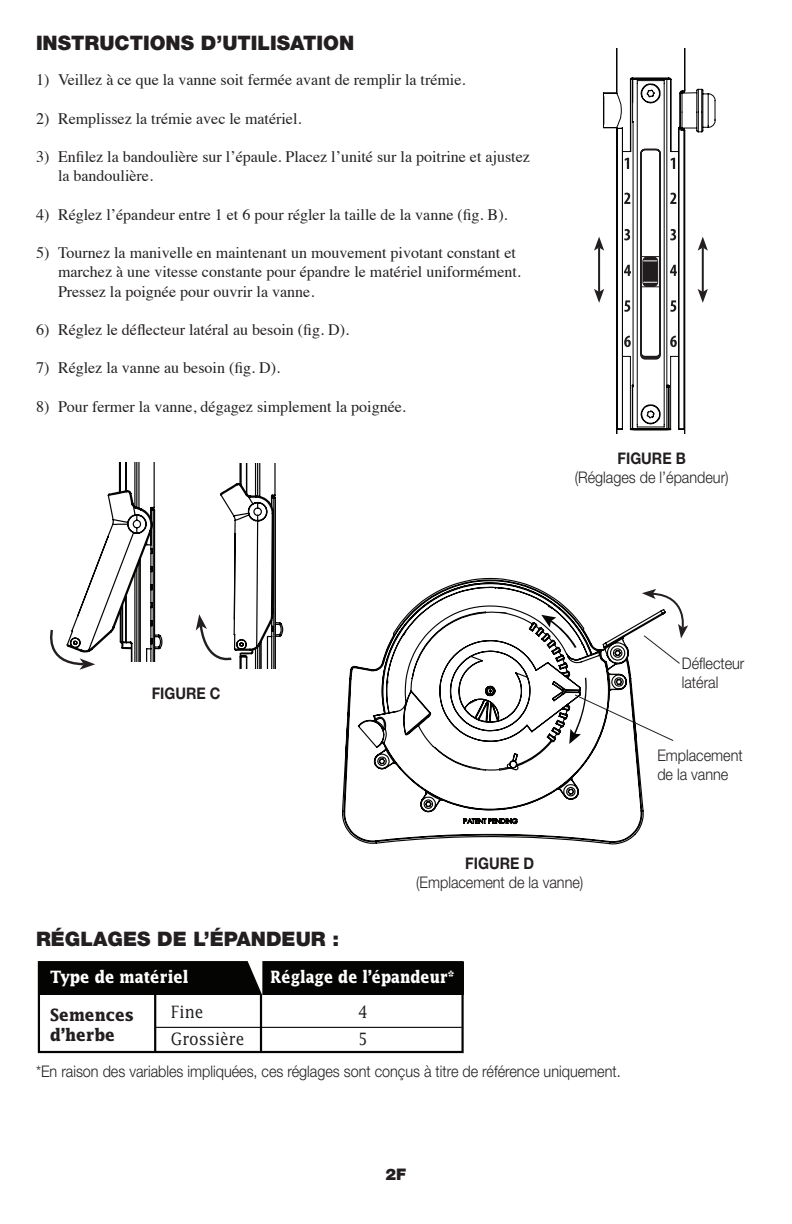
<style>
.page{position:relative;width:792px;height:1224px;background:#fff}
.page>*{position:absolute;margin:0;border:0;box-sizing:border-box;transform-origin:0 0}
.t1{font:900 20px "Helvetica Neue LT Std";color:#231f20}
.t2{font:700 17px "Lucida";color:#fff;scale:.84 1}
.t3{font:700 17px/20.4px "Lucida";color:#231f20;scale:.9 1}
.t4{font:17px "Lucida";color:#231f20;scale:.9 1}
.t5{font:700 17px "Lucida";color:#fff;scale:.86 1}
.t6{font:16px/19.2px "Times";color:#231f20}
.t7{font:300 16px/19.2px "Helvetica Neue LT Std";color:#231f20;scale:.9 1}
.t8{font:700 16px "Helvetica Neue LT Std";color:#231f20;scale:.9 1}
.t9{font:900 16px "Helvetica Neue LT Std";color:#231f20}
</style>
<div class="page">
<div style="left:39px;top:962px;width:425px;height:33px;background:#040503"></div>
<div style="left:38px;top:961px;width:426px;height:92px;border:2px solid #040503"></div>
<hr style="left:260px;top:995px;width:2px;height:56px;background:#040503">
<hr style="left:156px;top:1027px;width:306px;height:1px;background:#040503">
<svg style="left:246px;top:961px;width:16px;height:34px"></svg>
<hr style="left:154px;top:994px;width:2px;height:57px;background:#040503">
<svg style="left:50px;top:463px;width:113px;height:207px"></svg>
<svg style="left:667px;top:596px;width:21px;height:68px"></svg>
<svg style="left:342px;top:577px;width:325px;height:268px"></svg>
<svg style="left:469px;top:766px;width:38px;height:7px"></svg>
<svg style="left:472px;top:610px;width:36px;height:5px"></svg>
<svg style="left:541px;top:615px;width:36px;height:33px"></svg>
<svg style="left:569px;top:678px;width:105px;height:66px"></svg>
<svg style="left:602px;top:48px;width:114px;height:386px"></svg>
<svg style="left:625px;top:158px;width:4px;height:11px"></svg>
<svg style="left:671px;top:158px;width:4px;height:11px"></svg>
<svg style="left:624px;top:193px;width:6px;height:11px"></svg>
<svg style="left:670px;top:193px;width:6px;height:11px"></svg>
<svg style="left:624px;top:229px;width:6px;height:11px"></svg>
<svg style="left:670px;top:229px;width:6px;height:11px"></svg>
<svg style="left:624px;top:265px;width:7px;height:11px"></svg>
<svg style="left:670px;top:265px;width:7px;height:11px"></svg>
<svg style="left:624px;top:300px;width:6px;height:12px"></svg>
<svg style="left:670px;top:300px;width:6px;height:12px"></svg>
<svg style="left:624px;top:336px;width:7px;height:11px"></svg>
<svg style="left:670px;top:336px;width:7px;height:11px"></svg>
<svg style="left:639px;top:148px;width:23px;height:212px"></svg>
<svg style="left:196px;top:464px;width:88px;height:204px"></svg>
<hr style="left:702px;top:248px;width:2px;height:44px;background:#231f20">
<svg style="left:698px;top:237px;width:10px;height:14px"></svg>
<svg style="left:698px;top:289px;width:10px;height:14px"></svg>
<hr style="left:598px;top:248px;width:2px;height:44px;background:#231f20">
<svg style="left:594px;top:237px;width:10px;height:14px"></svg>
<svg style="left:594px;top:289px;width:10px;height:14px"></svg>
<p class="t1" style="left:36px;top:31px;width:320px">INSTRUCTIONS D’UTILISATION</p>
<p class="t6" style="left:36px;top:69px;width:431px">1) Veillez à ce que la vanne soit fermée avant de remplir la trémie.</p>
<p class="t6" style="left:36px;top:107px;width:267px">2) Remplissez la trémie avec le matériel.</p>
<p class="t6" style="left:58px;top:146px;width:473px;text-indent:-22px">3) Enfilez la bandoulière sur l’épaule. Placez l’unité sur la poitrine et ajustez la bandoulière.</p>
<p class="t6" style="left:36px;top:203px;width:473px">4) Réglez l’épandeur entre 1 et 6 pour régler la taille de la vanne (fig. B).</p>
<p class="t6" style="left:58px;top:242px;width:464px;text-indent:-22px">5) Tournez la manivelle en maintenant un mouvement pivotant constant et marchez à une vitesse constante pour épandre le matériel uniformément.<br>Pressez la poignée pour ouvrir la vanne.</p>
<p class="t6" style="left:36px;top:319px;width:315px">6) Réglez le déflecteur latéral au besoin (fig. D).</p>
<p class="t6" style="left:36px;top:357px;width:246px">7) Réglez la vanne au besoin (fig. D).</p>
<p class="t6" style="left:36px;top:395px;width:371px">8) Pour fermer la vanne, dégagez simplement la poignée.</p>
<p class="t8" style="left:618px;top:449px;width:77px">FIGURE B</p>
<p class="t7" style="left:575px;top:468px;width:173px">(Réglages de l’épandeur)</p>
<p class="t8" style="left:152px;top:683px;width:78px">FIGURE C</p>
<p class="t7" style="left:682px;top:654px;width:71px">Déflecteur latéral</p>
<p class="t7" style="left:657px;top:745px;width:96px">Emplacement de la vanne</p>
<p class="t8" style="left:465px;top:853px;width:78px">FIGURE D</p>
<p class="t7" style="left:416px;top:872px;width:187px">(Emplacement de la vanne)</p>
<p class="t1" style="left:36px;top:927px;width:305px">RÉGLAGES DE L’ÉPANDEUR :</p>
<p class="t5" style="left:50px;top:967px;width:162px">Type de matériel</p>
<p class="t2" style="left:271px;top:967px;width:220px">Réglage de l’épandeur*</p>
<p class="t3" style="left:50px;top:1004px;width:95px">Semences d’herbe</p>
<p class="t4" style="left:171px;top:1002px;width:38px">Fine</p>
<p class="t4" style="left:358px;top:1002px;width:12px">4</p>
<p class="t4" style="left:171px;top:1028px;width:83px">Grossière</p>
<p class="t4" style="left:358px;top:1028px;width:12px">5</p>
<p class="t7" style="left:36px;top:1062px;width:651px">*En raison des variables impliquées, ces réglages sont conçus à titre de référence uniquement.</p>
<p class="t9" style="left:386px;top:1164px;width:22px">2F</p>
</div>
